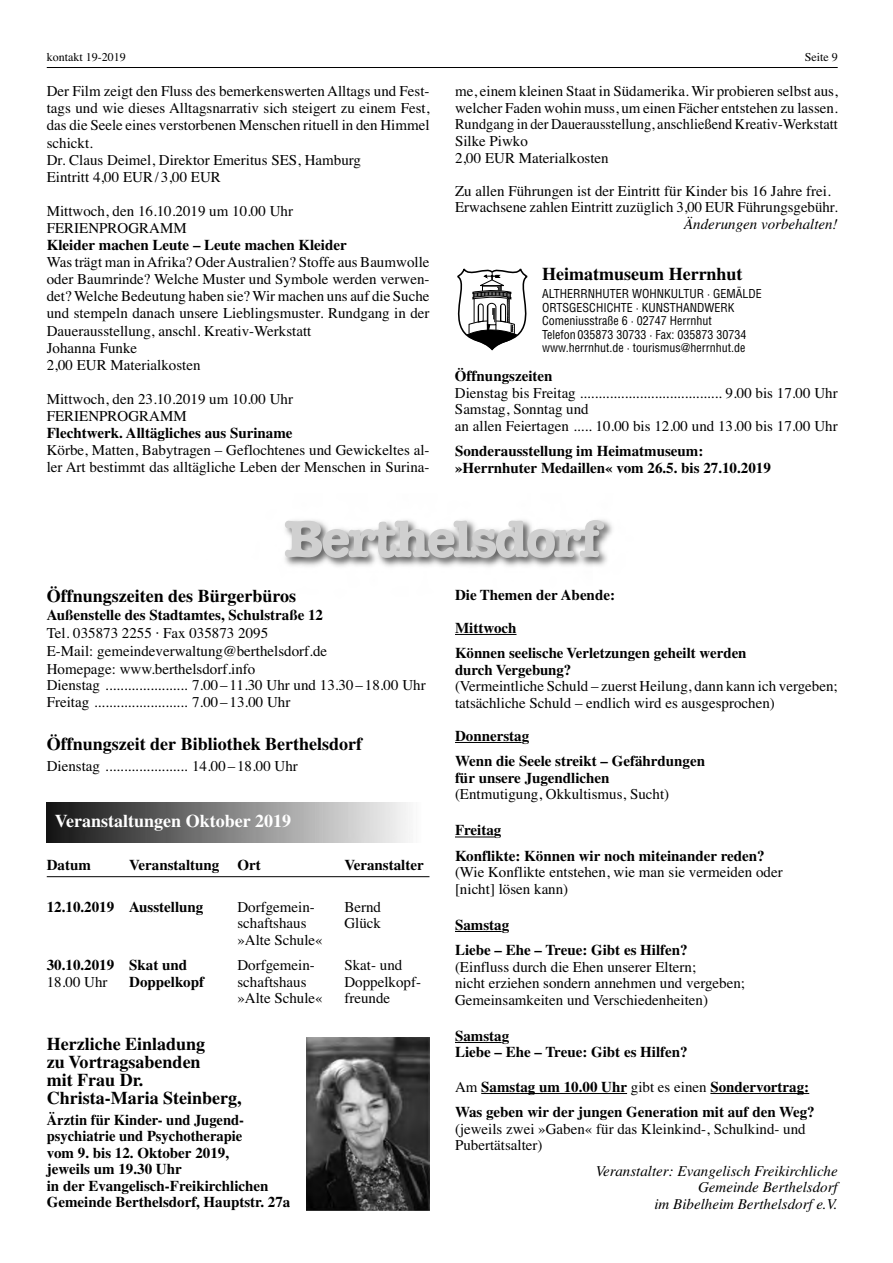
<style>
.page{position:relative;width:893px;height:1263px;background:#fff}
.page>*{position:absolute;margin:0;border:0;box-sizing:border-box;transform-origin:0 0}
.t1{font:700 54px "American Typewriter";letter-spacing:-.055em;color:#d0d0d0}
.t2{font:700 18px/18px "Times";color:#000}
.t3{font:700 18px "Times";color:#fff}
.t4{font:15px/17.1px "Times";color:#000;text-align:justify}
.t5{font:700 15px/16.5px "Times";color:#000}
.t6{font:italic 15px "Times";color:#000}
.t7{font:condensed 12px "Helvetica";color:#000}
.t8{font:12px "Times";color:#000}
.s1{font-weight:400}
</style>
<div class="page">
<svg style="left:457px;top:268px;width:71px;height:83px"></svg>
<hr style="left:47px;top:67px;width:791px;height:1px;background:#000">
<img style="left:285px;top:519px;width:327px;height:48px">
<hr style="left:47px;top:876px;width:382px;height:1px;background:#000">
<hr style="left:455px;top:634px;width:61px;height:1px;background:#000">
<hr style="left:455px;top:742px;width:67px;height:1px;background:#000">
<hr style="left:455px;top:837px;width:39px;height:1px;background:#000">
<hr style="left:455px;top:931px;width:47px;height:1px;background:#000">
<hr style="left:455px;top:1042px;width:47px;height:1px;background:#000">
<hr style="left:481px;top:1093px;width:146px;height:1px;background:#000">
<hr style="left:710px;top:1093px;width:99px;height:1px;background:#000">
<img style="left:47px;top:803px;width:363px;height:40px">
<img style="left:306px;top:1037px;width:123px;height:174px">
<p class="t8" style="left:47px;top:52px;width:80px">kontakt 19-2019</p>
<p class="t8" style="left:805px;top:52px;width:34px">Seite 9</p>
<p class="t4" style="left:47px;top:84px;width:384px">Der Film zeigt den Fluss des bemerkenswerten Alltags und Fest&shy;tags und wie dieses Alltagsnarrativ sich steigert zu einem Fest, das die Seele eines verstorbenen Menschen rituell in den Himmel schickt.</p>
<p class="t4" style="left:47px;top:152px;width:316px">Dr. Claus Deimel, Direktor Emeritus SES, Hamburg</p>
<p class="t4" style="left:47px;top:170px;width:176px">Eintritt 4,00 EUR / 3,00 EUR</p>
<p class="t4" style="left:47px;top:204px;width:248px">Mittwoch, den 16.10.2019 um 10.00 Uhr</p>
<p class="t4" style="left:47px;top:221px;width:142px">FERIENPROGRAMM</p>
<p class="t5" style="left:47px;top:238px;width:301px">Kleider machen Leute – Leute machen Kleider</p>
<p class="t4" style="left:47px;top:255px;width:384px">Was trägt man in Afrika? Oder Australien? Stoffe aus Baumwolle oder Baumrinde? Welche Muster und Symbole werden verwen&shy;det? Welche Bedeutung haben sie? Wir machen uns auf die Suche und stempeln danach unsere Lieblingsmuster. Rundgang in der Dauerausstellung, anschl. Kreativ-Werkstatt</p>
<p class="t4" style="left:47px;top:340px;width:92px">Johanna Funke</p>
<p class="t4" style="left:47px;top:358px;width:155px">2,00 EUR Materialkosten</p>
<p class="t4" style="left:47px;top:392px;width:248px">Mittwoch, den 23.10.2019 um 10.00 Uhr</p>
<p class="t4" style="left:47px;top:409px;width:142px">FERIENPROGRAMM</p>
<p class="t5" style="left:47px;top:426px;width:247px">Flechtwerk. Alltägliches aus Suriname</p>
<p class="t4" style="left:47px;top:443px;width:384px">Körbe, Matten, Babytragen – Geflochtenes und Gewickeltes al&shy;ler Art bestimmt das alltägliche Leben der Menschen in Surina-</p>
<p class="t4" style="left:455px;top:84px;width:384px;line-height:16.6px">me, einem kleinen Staat in Südamerika. Wir probieren selbst aus, welcher Faden wohin muss, um einen Fächer entstehen zu lassen.<br>Rundgang in der Dauerausstellung, anschließend Kreativ-Werkstatt</p>
<p class="t4" style="left:455px;top:134px;width:74px">Silke Piwko</p>
<p class="t4" style="left:455px;top:150px;width:155px">2,00 EUR Materialkosten</p>
<p class="t4" style="left:455px;top:184px;width:377px">Zu allen Führungen ist der Eintritt für Kinder bis 16 Jahre frei.</p>
<p class="t4" style="left:455px;top:200px;width:384px">Erwachsene zahlen Eintritt zuzüglich 3,00 EUR Führungsgebühr.</p>
<p class="t6" style="left:684px;top:218px;width:155px">Änderungen vorbehalten!</p>
<p class="t2" style="left:542px;top:267px;width:202px">Heimatmuseum Herrnhut</p>
<p class="t7" style="left:542px;top:289px;width:221px">ALTHERRNHUTER WOHNKULTUR · GEMÄLDE</p>
<p class="t7" style="left:542px;top:303px;width:194px">ORTSGESCHICHTE · KUNSTHANDWERK</p>
<p class="t7" style="left:542px;top:316px;width:171px">Comeniusstraße 6 · 02747 Herrnhut</p>
<p class="t7" style="left:542px;top:330px;width:206px">Telefon 035873 30733 · Fax: 035873 30734</p>
<p class="t7" style="left:542px;top:343px;width:205px">www.herrnhut.de · tourismus@herrnhut.de</p>
<p class="t5" style="left:455px;top:369px;width:99px">Öffnungszeiten</p>
<p class="t4" style="left:455px;top:385px;width:384px">Dienstag bis Freitag ...................................... 9.00 bis 17.00 Uhr</p>
<p class="t4" style="left:455px;top:402px;width:135px">Samstag, Sonntag und</p>
<p class="t4" style="left:455px;top:419px;width:384px">an allen Feiertagen ..... 10.00 bis 12.00 und 13.00 bis 17.00 Uhr</p>
<p class="t5" style="left:455px;top:444px;width:250px">Sonderausstellung im Heimatmuseum:</p>
<p class="t5" style="left:455px;top:461px;width:317px">»Herrnhuter Medaillen« vom 26.5. bis 27.10.2019</p>
<p class="t1" style="left:284px;top:520px;width:318px">Berthelsdorf</p>
<p class="t2" style="left:47px;top:588px;width:251px">Öffnungszeiten des Bürgerbüros</p>
<p class="t5" style="left:47px;top:608px;width:278px">Außenstelle des Stadtamtes, Schulstraße 12</p>
<p class="t4" style="left:47px;top:625px;width:223px">Tel. 035873 2255 · Fax 035873 2095</p>
<p class="t4" style="left:47px;top:643px;width:282px">E-Mail: gemeindeverwaltung@berthelsdorf.de</p>
<p class="t4" style="left:47px;top:661px;width:210px">Homepage: www.berthelsdorf.info</p>
<p class="t4" style="left:47px;top:678px;width:380px">Dienstag ...................... 7.00 – 11.30 Uhr und 13.30 –18.00 Uhr</p>
<p class="t4" style="left:47px;top:694px;width:245px">Freitag ......................... 7.00 – 13.00 Uhr</p>
<p class="t2" style="left:47px;top:737px;width:317px">Öffnungszeit der Bibliothek Berthelsdorf</p>
<p class="t4" style="left:47px;top:759px;width:253px">Dienstag ...................... 14.00 – 18.00 Uhr</p>
<p class="t5" style="left:455px;top:588px;width:161px">Die Themen der Abende:</p>
<p class="t5" style="left:455px;top:621px;width:63px">Mittwoch</p>
<p class="t5" style="left:455px;top:646px;width:293px">Können seelische Verletzungen geheilt werden</p>
<p class="t5" style="left:455px;top:663px;width:118px">durch Vergebung?</p>
<p class="t4" style="left:455px;top:679px;width:384px">(Vermeintliche Schuld – zuerst Heilung, dann kann ich vergeben;</p>
<p class="t4" style="left:455px;top:696px;width:321px">tatsächliche Schuld – endlich wird es ausgesprochen)</p>
<p class="t5" style="left:455px;top:729px;width:76px">Donnerstag</p>
<p class="t5" style="left:455px;top:754px;width:252px">Wenn die Seele streikt – Gefährdungen</p>
<p class="t5" style="left:455px;top:771px;width:156px">für unsere Jugendlichen</p>
<p class="t4" style="left:455px;top:787px;width:216px">(Entmutigung, Okkultismus, Sucht)</p>
<p class="t5" style="left:455px;top:823px;width:48px">Freitag</p>
<p class="t5" style="left:455px;top:849px;width:311px">Konflikte: Können wir noch miteinander reden?</p>
<p class="t4" style="left:455px;top:865px;width:329px">(Wie Konflikte entstehen, wie man sie vermeiden oder</p>
<p class="t4" style="left:455px;top:882px;width:115px">[nicht] lösen kann)</p>
<p class="t5" style="left:455px;top:918px;width:56px">Samstag</p>
<p class="t5" style="left:455px;top:943px;width:234px">Liebe – Ehe – Treue: Gibt es Hilfen?</p>
<p class="t4" style="left:455px;top:960px;width:243px">(Einfluss durch die Ehen unserer Eltern;</p>
<p class="t4" style="left:455px;top:976px;width:292px">nicht erziehen sondern annehmen und vergeben;</p>
<p class="t4" style="left:455px;top:993px;width:255px">Gemeinsamkeiten und Verschiedenheiten)</p>
<p class="t5" style="left:455px;top:1029px;width:56px">Samstag</p>
<p class="t5" style="left:455px;top:1045px;width:234px">Liebe – Ehe – Treue: Gibt es Hilfen?</p>
<p class="t5" style="left:455px;top:1080px;width:356px"><span class="s1">Am</span> Samstag um 10.00 Uhr <span class="s1">gibt es einen</span> Sondervortrag:</p>
<p class="t5" style="left:455px;top:1105px;width:361px">Was geben wir der jungen Generation mit auf den Weg?</p>
<p class="t4" style="left:455px;top:1122px;width:352px">(jeweils zwei »Gaben« für das Kleinkind-, Schulkind- und</p>
<p class="t4" style="left:455px;top:1138px;width:89px">Pubertätsalter)</p>
<p class="t6" style="left:596px;top:1165px;width:243px">Veranstalter: Evangelisch Freikirchliche</p>
<p class="t6" style="left:698px;top:1182px;width:141px">Gemeinde Berthelsdorf</p>
<p class="t6" style="left:654px;top:1198px;width:185px">im Bibelheim Berthelsdorf e.V.</p>
<p class="t3" style="left:55px;top:815px;width:238px">Veranstaltungen Oktober 2019</p>
<p class="t5" style="left:47px;top:858px;width:46px">Datum</p>
<p class="t5" style="left:129px;top:858px;width:133px">Veranstaltung Ort</p>
<p class="t5" style="left:344px;top:858px;width:81px">Veranstalter</p>
<p class="t5" style="left:47px;top:900px;width:158px">12.10.2019 Ausstellung</p>
<p class="t4" style="left:237px;top:900px;width:79px">Dorfgemein-</p>
<p class="t4" style="left:344px;top:900px;width:38px">Bernd</p>
<p class="t4" style="left:237px;top:916px;width:71px">schaftshaus</p>
<p class="t4" style="left:344px;top:916px;width:38px">Glück</p>
<p class="t4" style="left:237px;top:933px;width:87px">»Alte Schule«</p>
<p class="t5" style="left:47px;top:958px;width:142px">30.10.2019 Skat und</p>
<p class="t4" style="left:237px;top:958px;width:79px">Dorfgemein-</p>
<p class="t4" style="left:344px;top:958px;width:59px">Skat- und</p>
<p class="t4" style="left:47px;top:975px;width:62px">18.00 Uhr</p>
<p class="t5" style="left:129px;top:975px;width:76px">Doppelkopf</p>
<p class="t4" style="left:237px;top:975px;width:71px">schaftshaus</p>
<p class="t4" style="left:344px;top:975px;width:78px">Doppelkopf-</p>
<p class="t4" style="left:237px;top:991px;width:87px">»Alte Schule«</p>
<p class="t4" style="left:344px;top:991px;width:47px">freunde</p>
<p class="t2" style="left:47px;top:1036px;width:196px">Herzliche Einladung<br>zu Vortragsabenden<br>mit Frau Dr.<br>Christa-Maria Steinberg,</p>
<p class="t5" style="left:47px;top:1113px;width:199px">Ärztin für Kinder- und Jugend&shy;psychiatrie und Psychotherapie</p>
<p class="t5" style="left:47px;top:1146px;width:184px">vom 9. bis 12. Oktober 2019,</p>
<p class="t5" style="left:47px;top:1162px;width:223px">jeweils um 19.30 Uhr<br>in der Evangelisch-Freikirchlichen</p>
<p class="t5" style="left:47px;top:1195px;width:245px">Gemeinde Berthelsdorf, Hauptstr. 27a</p>
</div>
